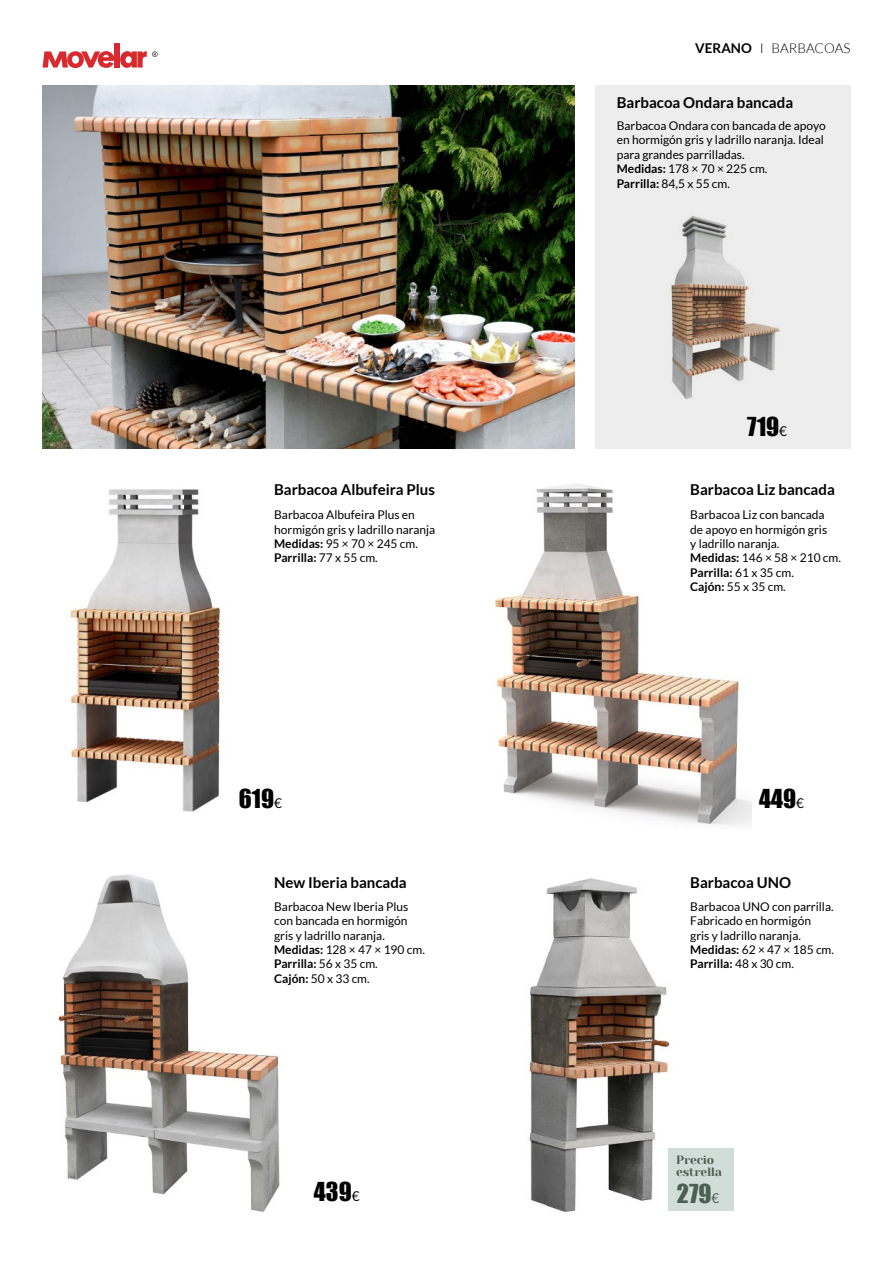
<style>
.page{position:relative;width:893px;height:1263px;background:#fff}
.page>*{position:absolute;margin:0;border:0;box-sizing:border-box;transform-origin:0 0}
.t1{font:24px "Impact";color:#000}
.t2{font:24px "Impact";color:#4a6054}
.Títulos_productos{font:700 15px "Lato";color:#000}
.t3{font:300 13.5px "Lato";color:#000}
.Lista_con_puntos{font:12px/14.4px "Lato";color:#000}
.Lista_con_puntos-2{font:700 12px "Lato";color:#000}
.Títulos_cosas{font:12px/12px "Yeseva One";letter-spacing:-.01em;color:#4b6053}
.s1{font-weight:700}
.s2{font-family:"Lato";font-size:13.5px}
.s3{font-weight:400}
</style>
<div class="page">
<div style="left:595px;top:85px;width:255px;height:364px;background:#ededed"></div>
<img style="left:43px;top:85px;width:531px;height:364px">
<div style="left:115px;top:43px;width:5px;height:25px;background:#d8292f"></div>
<svg style="left:43px;top:51px;width:71px;height:17px"></svg>
<svg style="left:120px;top:51px;width:38px;height:17px"></svg>
<img style="left:495px;top:484px;width:256px;height:341px">
<img style="left:70px;top:489px;width:150px;height:323px">
<img style="left:58px;top:874px;width:222px;height:338px">
<img style="left:529px;top:878px;width:142px;height:335px">
<img style="left:671px;top:216px;width:109px;height:183px">
<div style="left:668px;top:1148px;width:65px;height:63px;background:#d1ddd8"></div>
<p class="t3" style="left:695px;top:41px;width:157px"><span class="s1">VERANO</span> I BARBACOAS</p>
<p class="Títulos_productos" style="left:617px;top:94px;width:178px">Barbacoa Ondara bancada</p>
<p class="Lista_con_puntos" style="left:617px;top:118px;width:210px">Barbacoa Ondara con bancada de apoyo en hormigón gris y ladrillo naranja. Ideal para grandes parrilladas.<br><span class="s1">Medidas:</span> 178 × 70 × 225 cm.</p>
<p class="Lista_con_puntos" style="left:617px;top:176px;width:115px"><span class="s1">Parrilla:</span> 84,5 x 55 cm.</p>
<p class="t1" style="left:747px;top:408px;width:41px">719<span class="s2">€</span></p>
<p class="Títulos_productos" style="left:274px;top:481px;width:162px">Barbacoa Albufeira Plus</p>
<p class="Títulos_productos" style="left:690px;top:481px;width:146px">Barbacoa Liz bancada</p>
<p class="Lista_con_puntos" style="left:274px;top:508px;width:163px">Barbacoa Albufeira Plus en hormigón gris y ladrillo naranja</p>
<p class="Lista_con_puntos" style="left:274px;top:536px;width:145px"><span class="s1">Medidas:</span> 95 × 70 × 245 cm.</p>
<p class="Lista_con_puntos-2" style="left:274px;top:551px;width:105px">Parrilla: <span class="s3">77 x 55 cm.</span></p>
<p class="Lista_con_puntos" style="left:690px;top:508px;width:136px">Barbacoa Liz con bancada</p>
<p class="Lista_con_puntos" style="left:690px;top:522px;width:138px">de apoyo en hormigón gris</p>
<p class="Lista_con_puntos" style="left:690px;top:536px;width:91px">y ladrillo naranja.</p>
<p class="Lista_con_puntos" style="left:690px;top:551px;width:152px"><span class="s1">Medidas:</span> 146 × 58 × 210 cm.</p>
<p class="Lista_con_puntos-2" style="left:690px;top:566px;width:105px">Parrilla: <span class="s3">61 x 35 cm.</span></p>
<p class="Lista_con_puntos" style="left:690px;top:580px;width:97px"><span class="s1">Cajón:</span> 55 x 35 cm.</p>
<p class="t1" style="left:239px;top:780px;width:44px">619<span class="s2">€</span></p>
<p class="t1" style="left:759px;top:780px;width:46px">449<span class="s2">€</span></p>
<p class="Títulos_productos" style="left:274px;top:874px;width:134px">New Iberia bancada</p>
<p class="Títulos_productos" style="left:690px;top:874px;width:102px">Barbacoa UNO</p>
<p class="Lista_con_puntos" style="left:274px;top:899px;width:136px">Barbacoa New Iberia Plus</p>
<p class="Lista_con_puntos" style="left:274px;top:913px;width:135px">con bancada en hormigón</p>
<p class="Lista_con_puntos" style="left:274px;top:928px;width:112px">gris y ladrillo naranja.</p>
<p class="Lista_con_puntos" style="left:274px;top:942px;width:152px"><span class="s1">Medidas:</span> 128 × 47 × 190 cm.</p>
<p class="Lista_con_puntos-2" style="left:274px;top:957px;width:105px">Parrilla: <span class="s3">56 x 35 cm.</span></p>
<p class="Lista_con_puntos" style="left:274px;top:971px;width:97px"><span class="s1">Cajón:</span> 50 x 33 cm.</p>
<p class="Lista_con_puntos" style="left:690px;top:899px;width:145px">Barbacoa UNO con parrilla.</p>
<p class="Lista_con_puntos" style="left:690px;top:913px;width:122px">Fabricado en hormigón</p>
<p class="Lista_con_puntos" style="left:690px;top:928px;width:112px">gris y ladrillo naranja.</p>
<p class="Lista_con_puntos" style="left:690px;top:942px;width:145px"><span class="s1">Medidas:</span> 62 × 47 × 185 cm.</p>
<p class="Lista_con_puntos-2" style="left:690px;top:957px;width:105px">Parrilla: <span class="s3">48 x 30 cm.</span></p>
<p class="Títulos_cosas" style="left:676px;top:1154px;width:47px">Precio estrella</p>
<p class="t1" style="left:314px;top:1173px;width:47px">439<span class="s2">€</span></p>
<p class="t2" style="left:677px;top:1175px;width:44px">279<span class="s2">€</span></p>
</div>
